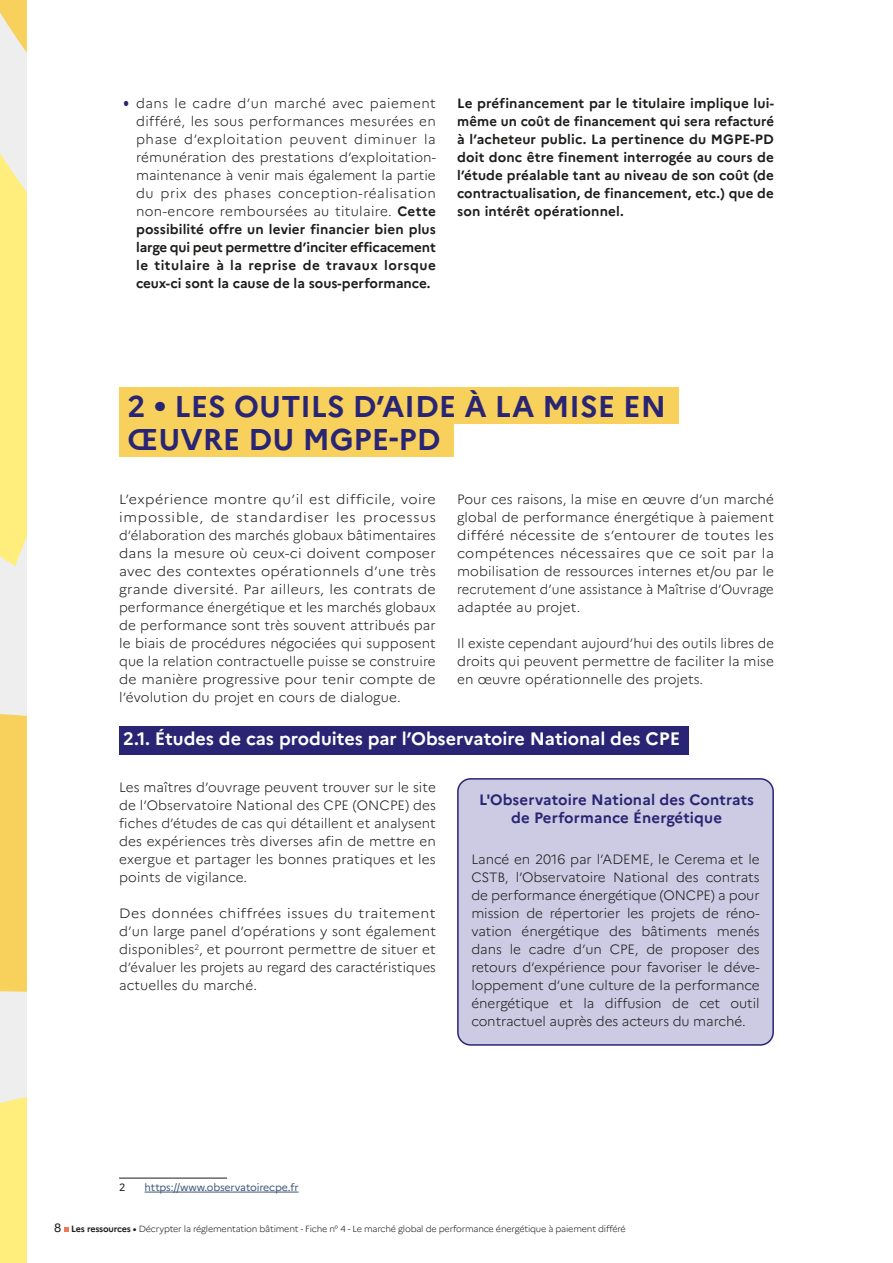
<style>
.page{position:relative;width:893px;height:1263px;background:#fff}
.page>*{position:absolute;margin:0;border:0;box-sizing:border-box;transform-origin:0 0}
.TITRE_01_lig2{font:700 30px "Marianne";color:#292574}
.t1{font:700 18px "Marianne";color:#fff}
.TITRE_ENCADRÉ{font:700 15px/18px "Marianne";letter-spacing:.01em;color:#292574;text-align:center}
.TEXTE{font:300 13.5px/18px "Marianne";letter-spacing:.01em;color:#1d1d1b;text-align:justify}
.TEXTE-2{font:300 13.5px/18px "Marianne";letter-spacing:.01em;color:#1d1d1b;text-align:justify;scale:1.05 1}
.TEXTE_ENCADRÉ{font:300 13.5px/18px "Marianne";letter-spacing:-.005em;color:#1d1d1b;text-align:justify}
.TEXTE-3{font:700 13.5px/18px "Marianne";letter-spacing:.01em;color:#1d1d1b;text-align:justify}
.TEXTE-4{font:300 13.5px/18px "Marianne";letter-spacing:.01em;color:#1d1d1b;text-align:justify;scale:.96 1}
.note_de_bas_de_page{font:10.5px "Marianne";letter-spacing:-.01em;color:#40577a}
.note_de_bas_de_page-2{font:10.5px "Marianne";color:#1d1d1b}
.t2{font:300 9px "Marianne";letter-spacing:-.02em;color:#1d1d1b}
.s1{font-family:"Arial Narrow";font-weight:400;font-size:21px;color:#292574}
.s2{font-weight:700}
.s3{font-weight:400;font-size:12px}
</style>
<div class="page">
<svg style="left:64px;top:1227px;width:4px;height:4px"></svg>
<div style="left:0;top:0;width:27px;height:1263px;background:#eee"></div>
<svg style="left:0;top:714px;width:27px;height:549px"></svg>
<svg style="left:0;top:0;width:27px;height:566px"></svg>
<hr style="left:119px;top:1178px;width:108px;height:1px;background:#1d1d1b">
<hr style="left:145px;top:1192px;width:154px;height:1px;background:#40577a">
<div style="left:119px;top:388px;width:560px;height:36px;background:#f8d15d"></div>
<div style="left:119px;top:421px;width:334px;height:36px;background:#f8d15d"></div>
<div style="left:119px;top:726px;width:570px;height:29px;background:#292574"></div>
<div style="left:458px;top:779px;width:315px;height:266px;background:#cdcae3;border-radius:13px"></div>
<div style="left:457px;top:778px;width:317px;height:268px;border:2px solid #292574;border-radius:13px"></div>
<p class="TEXTE" style="left:136px;top:94px;width:301px;text-indent:-13px"><span class="s1">•</span> dans le cadre d’un marché avec paiement différé, les sous performances mesurées en phase d’exploitation peuvent diminuer la rémunération des prestations d’exploitation&shy;maintenance à venir mais également la partie du prix des phases conception-réalisation non-encore remboursées au titulaire. <span class="s2">Cette possibilité offre un levier financier bien plus large qui peut permettre d’inciter efficacement le titulaire à la reprise de travaux lorsque ceux-ci sont la cause de la sous-performance.</span></p>
<p class="TEXTE-3" style="left:457px;top:94px;width:318px">Le préfinancement par le titulaire implique lui&shy;même un coût de financement qui sera refacturé à l’acheteur public. La pertinence du MGPE-PD doit donc être finement interrogée au cours de l’étude préalable tant au niveau de son coût (de contractualisation, de financement, etc.) que de son intérêt opérationnel.</p>
<p class="TITRE_01_lig2" style="left:128px;top:388px;width:540px">2 • LES OUTILS D’AIDE À LA MISE EN</p>
<p class="TITRE_01_lig2" style="left:128px;top:421px;width:314px">ŒUVRE DU MGPE-PD</p>
<p class="TEXTE-2" style="left:119px;top:490px;width:303px">L’expérience montre qu’il est difficile, voire impossible, de standardiser les processus d’élaboration des marchés globaux bâtimentaires dans la mesure où ceux-ci doivent composer avec des contextes opérationnels d’une très grande diversité. Par ailleurs, les contrats de performance énergétique et les marchés globaux de performance sont très souvent attribués par le biais de procédures négociées qui supposent que la relation contractuelle puisse se construire de manière progressive pour tenir compte de l’évolution du projet en cours de dialogue.</p>
<p class="TEXTE" style="left:457px;top:490px;width:318px">Pour ces raisons, la mise en œuvre d’un marché global de performance énergétique à paiement différé nécessite de s’entourer de toutes les compétences nécessaires que ce soit par la mobilisation de ressources internes et/ou par le recrutement d’une assistance à Maîtrise d’Ouvrage adaptée au projet.</p>
<p class="TEXTE-4" style="left:457px;top:634px;width:332px">Il existe cependant aujourd’hui des outils libres de droits qui peuvent permettre de faciliter la mise en œuvre opérationnelle des projets.</p>
<p class="t1" style="left:123px;top:728px;width:558px">2.1. Études de cas produites par l’Observatoire National des CPE</p>
<p class="TEXTE" style="left:119px;top:778px;width:318px">Les maîtres d’ouvrage peuvent trouver sur le site de l’Observatoire National des CPE (ONCPE) des fiches d’études de cas qui détaillent et analysent des expériences très diverses afin de mettre en exergue et partager les bonnes pratiques et les points de vigilance.</p>
<p class="TEXTE-2" style="left:119px;top:904px;width:303px">Des données chiffrées issues du traitement d’un large panel d’opérations y sont également disponibles<sup>2</sup>, et pourront permettre de situer et d’évaluer les projets au regard des caractéristiques actuelles du marché.</p>
<p class="TITRE_ENCADRÉ" style="left:479px;top:791px;width:276px">L'Observatoire National des Contrats de Performance Énergétique</p>
<p class="TEXTE_ENCADRÉ" style="left:471px;top:850px;width:290px">Lancé en 2016 par l’ADEME, le Cerema et le CSTB, l’Observatoire National des contrats de performance énergétique (ONCPE) a pour mission de répertorier les projets de réno&shy;vation énergétique des bâtiments menés dans le cadre d’un CPE, de proposer des retours d’expérience pour favoriser le déve&shy;loppement d’une culture de la performance énergétique et la diffusion de cet outil contractuel auprès des acteurs du marché.</p>
<p class="note_de_bas_de_page-2" style="left:119px;top:1180px;width:8px">2</p>
<p class="note_de_bas_de_page" style="left:145px;top:1180px;width:155px">https://www.observatoirecpe.fr</p>
<p class="t2" style="left:54px;top:1223px;width:573px"><span class="s3">8</span> <span class="s2">Les ressources •</span> Décrypter la réglementation bâtiment - Fiche n° 4 - Le marché global de performance énergétique à paiement différé</p>
</div>
